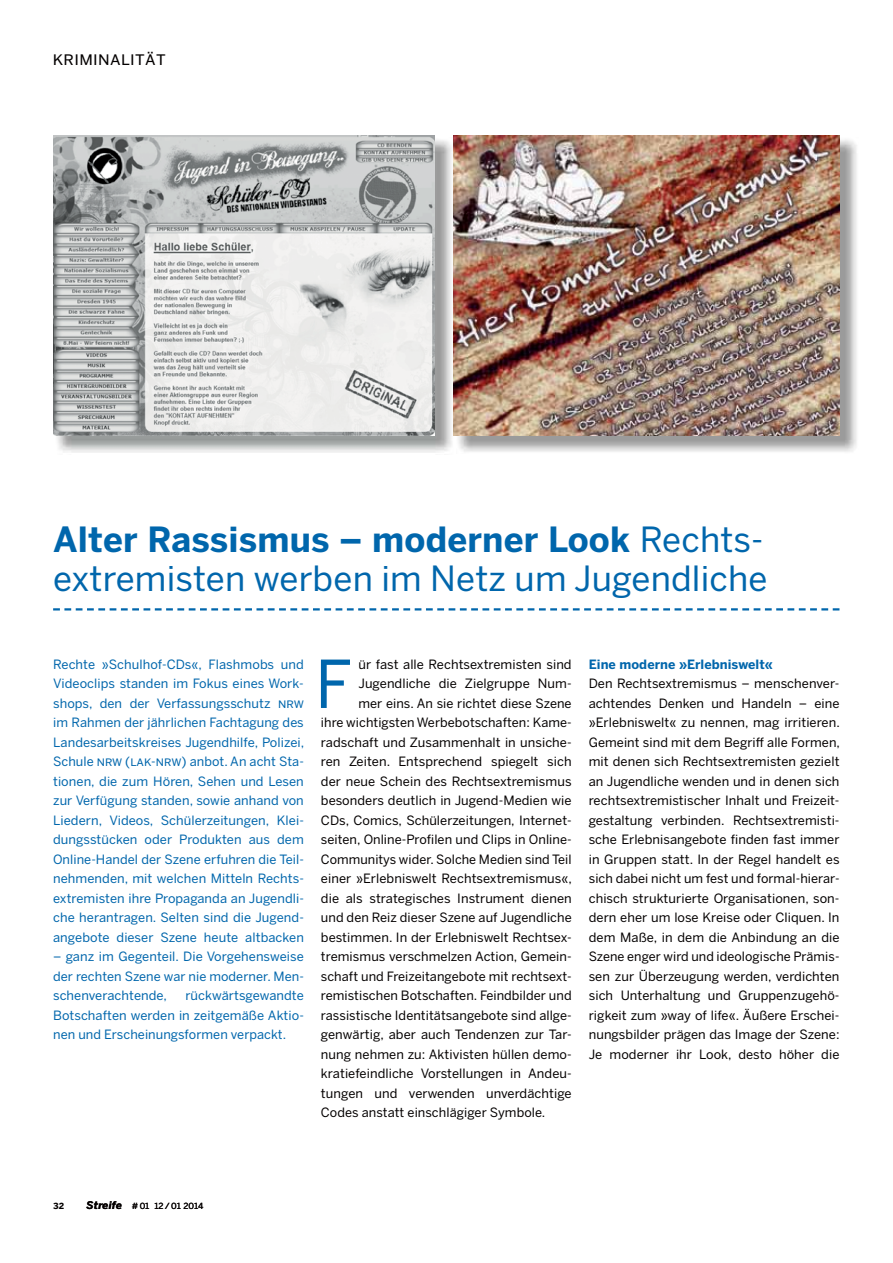
<style>
.page{position:relative;width:893px;height:1263px;background:#fff}
.page>*{position:absolute;margin:0;border:0;box-sizing:border-box;transform-origin:0 0}
.t1{font:65.4px "Benton Sans";color:#0066ac}
.t2{font:34.5px/39px "Benton Sans";letter-spacing:.005em;color:#0066ac}
.t3{font:18px "Benton Sans Regular SC";letter-spacing:.02em;color:#040000}
.t4{font:12.75px/19.5px "Benton Sans";letter-spacing:.005em;color:#040000;text-align:justify}
.t5{font:12.75px/19.5px "Benton Sans";letter-spacing:.005em;color:#0066ac;text-align:justify}
.t6{font:700 12.75px "Benton Sans";letter-spacing:.005em;color:#0066ac}
.t7{font:10.5px "Benton Sans Regular SC";color:#040000}
.t8{font:10.5px "Benton Sans Bold SC";color:#040000}
.s1{font-weight:700}
.s2{font-family:"Benton Sans Regular SC"}
.s3{font-family:"Benton Sans";font-weight:700;font-style:italic}
</style>
<div class="page">
<svg style="left:53px;top:608px;width:786px;height:3px"></svg>
<img style="left:55px;top:140px;width:397px;height:313px">
<img style="left:53px;top:135px;width:382px;height:300px">
<img style="left:456px;top:137px;width:401px;height:315px">
<img style="left:454px;top:135px;width:385px;height:300px">
<h3 class="t3" style="left:53px;top:48px;width:114px">KRIMINALITÄT</h3>
<h2 class="t2" style="left:53px;top:522px;width:716px"><span class="s1">Alter Rassismus – moderner Look</span> Rechts - extre misten werben im Netz um Jugendliche</h2>
<p class="t5" style="left:53px;top:655px;width:253px">Rechte »Schulhof-CDs«, Flashmobs und Videoclips standen im Fokus eines Work&shy;shops, den der Verfassungsschutz <span class="s2">NRW </span>im Rahmen der jährlichen Fachtagung des Landesarbeitskreises Jugendhilfe, Polizei, Schule <span class="s2">NRW (LAK-NRW</span>) anbot. An acht Sta&shy;tionen, die zum Hören, Sehen und Lesen zur Verfügung standen, sowie anhand von Liedern, Videos, Schülerzeitungen, Klei&shy;dungsstücken oder Produkten aus dem Online-Handel der Szene erfuhren die Teil&shy;nehmenden, mit welchen Mitteln Rechts&shy;extremisten ihre Propaganda an Jugendli&shy;che herantragen. Selten sind die Jugend&shy;angebote dieser Szene heute altbacken</p>
<p class="t5" style="left:53px;top:948px;width:252px">– ganz im Gegenteil. Die Vorgehensweise der rechten Szene war nie moderner. Men&shy;schenverachtende,</p>
<p class="t5" style="left:53px;top:987px;width:252px;text-indent:132px">rückwärtsgewandte Botschaften werden in zeitgemäße Aktio&shy;nen und Erscheinungsformen verpackt.</p>
<h1 class="t1" style="left:315px;top:657px;width:39px">F</h1>
<p class="t4" style="left:358px;top:655px;width:215px">ür fast alle Rechtsextremisten sind</p>
<p class="t4" style="left:358px;top:675px;width:215px">Jugendliche die Zielgruppe Num-</p>
<p class="t4" style="left:358px;top:694px;width:215px">mer eins. An sie richtet diese Szene</p>
<p class="t4" style="left:321px;top:714px;width:252px">ihre wichtigsten Werbebotschaften: Kame-</p>
<p class="t4" style="left:321px;top:733px;width:252px">radschaft und Zusammenhalt in unsiche-</p>
<p class="t4" style="left:321px;top:753px;width:252px">ren Zeiten. Entsprechend spiegelt sich</p>
<p class="t4" style="left:321px;top:772px;width:252px">der neue Schein des Rechtsextremismus</p>
<p class="t4" style="left:321px;top:792px;width:252px">besonders deutlich in Jugend-Medien wie</p>
<p class="t4" style="left:321px;top:811px;width:252px">CDs, Comics, Schülerzeitungen, Internet-</p>
<p class="t4" style="left:321px;top:831px;width:252px">seiten, Online-Profilen und Clips in Online-</p>
<p class="t4" style="left:321px;top:850px;width:252px">Communitys wider. Solche Medien sind Teil</p>
<p class="t4" style="left:321px;top:870px;width:253px">einer »Erlebniswelt Rechtsextremismus«,</p>
<p class="t4" style="left:321px;top:889px;width:252px">die als strategisches Instrument dienen</p>
<p class="t4" style="left:321px;top:909px;width:252px">und den Reiz dieser Szene auf Jugendliche</p>
<p class="t4" style="left:321px;top:928px;width:252px">bestimmen. In der Erlebniswelt Rechtsex-</p>
<p class="t4" style="left:321px;top:948px;width:252px">tremismus verschmelzen Action, Gemein-</p>
<p class="t4" style="left:321px;top:967px;width:252px">schaft und Freizeitangebote mit rechtsext-</p>
<p class="t4" style="left:321px;top:987px;width:252px">remistischen Botschaften. Feindbilder und</p>
<p class="t4" style="left:321px;top:1006px;width:252px">rassistische Identitätsangebote sind allge-</p>
<p class="t4" style="left:321px;top:1026px;width:252px">genwärtig, aber auch Tendenzen zur Tar-</p>
<p class="t4" style="left:321px;top:1045px;width:252px">nung nehmen zu: Aktivisten hüllen demo-</p>
<p class="t4" style="left:321px;top:1065px;width:252px">kratiefeindliche Vorstellungen in Andeu-</p>
<p class="t4" style="left:321px;top:1084px;width:252px">tungen und verwenden unverdächtige</p>
<p class="t4" style="left:321px;top:1104px;width:226px">Codes anstatt einschlägiger Symbole.</p>
<p class="t6" style="left:589px;top:659px;width:186px">Eine moderne »Erlebniswelt«</p>
<p class="t4" style="left:589px;top:675px;width:253px">Den Rechtsextremismus – menschenver&shy;achtendes Denken und Handeln – eine »Erlebniswelt« zu nennen, mag irritieren.<br>Gemeint sind mit dem Begriff alle Formen, mit denen sich Rechtsextremisten gezielt an Jugendliche wenden und in denen sich rechtsextremistischer Inhalt und Freizeit&shy;gestaltung verbinden. Rechtsextremisti&shy;sche Erlebnisangebote finden fast immer in Gruppen statt. In der Regel handelt es sich dabei nicht um fest und formal-hierar&shy;chisch strukturierte Organisationen, son&shy;dern eher um lose Kreise oder Cliquen. In dem Maße, in dem die Anbindung an die Szene enger wird und ideologische Prämis&shy;sen zur Überzeugung werden, verdichten sich Unterhaltung und Gruppenzugehö&shy;rigkeit zum »way of life«. Äußere Erschei&shy;nungsbilder prägen das Image der Szene:<br>Je moderner ihr Look, desto höher die</p>
<p class="t8" style="left:53px;top:1199px;width:13px">32</p>
<p class="t7" style="left:87px;top:1199px;width:118px"><span class="s3">Streife</span> # 01 12 / 01 2014</p>
</div>
